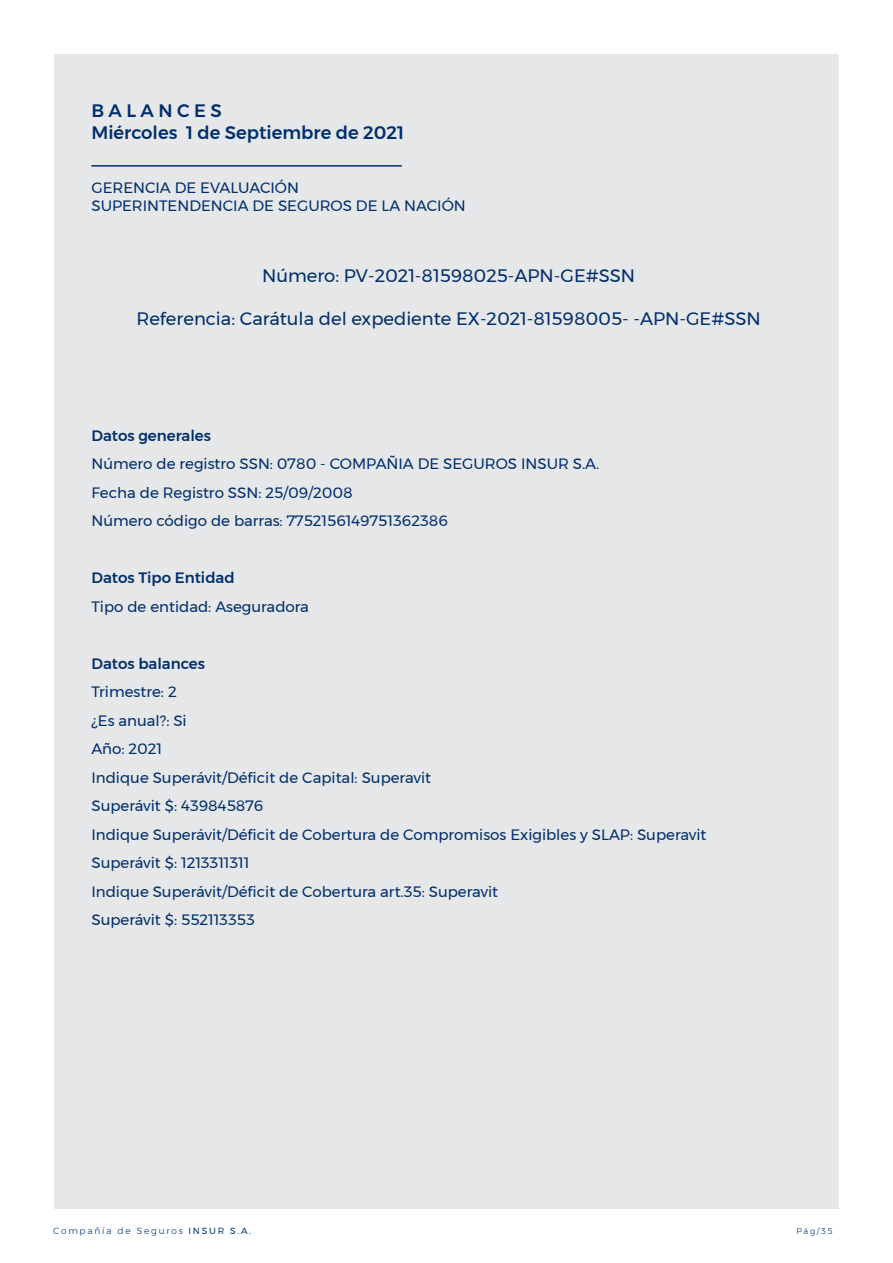
<style>
.page{position:relative;width:893px;height:1263px;background:#fff}
.page>*{position:absolute;margin:0;border:0;box-sizing:border-box;transform-origin:0 0}
.t1{font:18px "Montserrat";color:#002e6d}
.t2{font:500 18px/21.6px "Montserrat";color:#002e6d}
.t3{font:15px/28.5px "Montserrat";color:#002e6d}
.t4{font:500 15px "Montserrat";color:#002e6d}
.t5{font:300 9px "Montserrat";letter-spacing:.2em;color:#043571}
.t6{font:300 8.25px "Montserrat";color:#043571}
.s1{font-weight:400}
</style>
<div class="page">
<div style="left:54px;top:54px;width:785px;height:1155px;background:#e6e7e8"></div>
<hr style="left:91px;top:165px;width:311px;height:2px;background:#002e6d">
<p class="t2" style="left:91px;top:100px;width:314px">B A L A N C E S<br>Miércoles 1 de Septiembre de 2021</p>
<p class="t3" style="left:91px;top:179px;width:376px;line-height:18px">GERENCIA DE EVALUACIÓN<br>SUPERINTENDENCIA DE SEGUROS DE LA NACIÓN</p>
<p class="t1" style="left:262px;top:262px;width:375px">Número: PV-2021-81598025-APN-GE#SSN</p>
<p class="t1" style="left:136px;top:305px;width:626px">Referencia: Carátula del expediente EX-2021-81598005- -APN-GE#SSN</p>
<p class="t4" style="left:91px;top:424px;width:121px">Datos generales</p>
<p class="t3" style="left:91px;top:450px;width:509px">Número de registro SSN: 0780 - COMPAÑIA DE SEGUROS INSUR S.A.<br>Fecha de Registro SSN: 25/09/2008<br>Número código de barras: 7752156149751362386</p>
<p class="t4" style="left:91px;top:566px;width:145px">Datos Tipo Entidad</p>
<p class="t3" style="left:91px;top:592px;width:219px">Tipo de entidad: Aseguradora</p>
<p class="t4" style="left:91px;top:652px;width:115px">Datos balances</p>
<p class="t3" style="left:91px;top:678px;width:617px">Trimestre: 2<br>¿Es anual?: Si<br>Año: 2021<br>Indique Superávit/Déficit de Capital: Superavit<br>Superávit $: 439845876<br>Indique Superávit/Déficit de Cobertura de Compromisos Exigibles y SLAP: Superavit Superávit $: 1213311311<br>Indique Superávit/Déficit de Cobertura art.35: Superavit<br>Superávit $: 552113353</p>
<p class="t5" style="left:53px;top:1224px;width:200px">Compañía de Seguros <span class="s1">INSUR S.A.</span></p>
<p class="t6" style="left:796px;top:1224px;width:38px">Pág/35</p>
</div>
